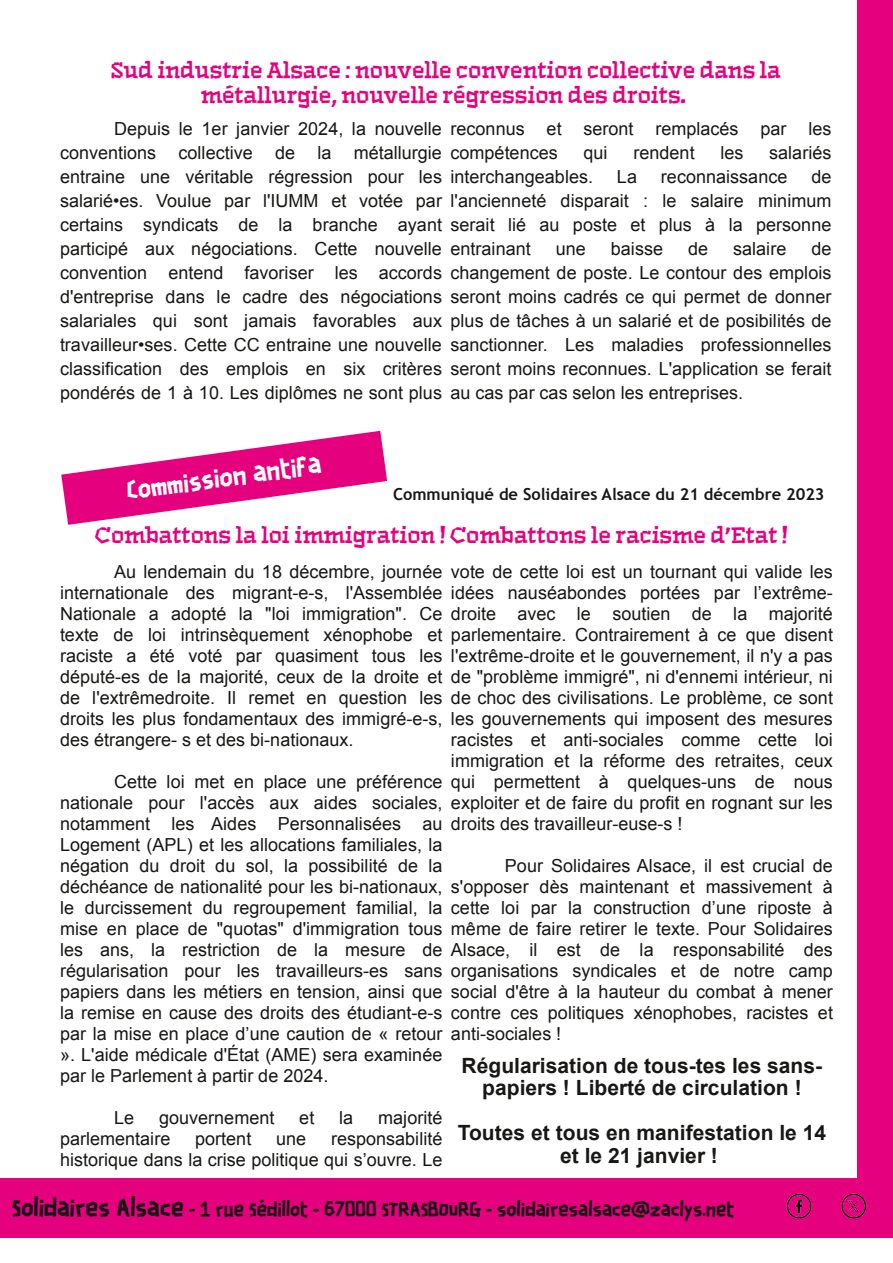
<style>
.page{position:relative;width:893px;height:1263px;background:#fff}
.page>*{position:absolute;margin:0;border:0;box-sizing:border-box;transform-origin:0 0}
.t1{font:24px "Scotchlidaires";color:#fff}
.t2{font:22.5px/25.5px "Solidairesapieds";color:#e5007d;text-align:center}
.t3{font:700 21px/22.5px "Arial";color:#181715;text-align:center}
.t4{font:18px/21px "Arial";color:#181715;text-align:justify}
.t5{font:18px "Scotchlidaires";color:#181715}
.t6{font:700 16.5px "Trebuchet MS";color:#181715}
.s1{font-size:22.5px}
</style>
<div class="page">
<div style="left:858px;top:0;width:35px;height:1181px;background:#e5007d"></div>
<div style="left:0;top:1178px;width:893px;height:60px;background:#e5007d"></div>
<img style="left:786px;top:1193px;width:81px;height:26px">
<svg style="left:61px;top:431px;width:326px;height:94px"></svg>
<p class="t2" style="left:111px;top:59px;width:672px">Sud industrie Alsace : nouvelle convention collective dans la métallurgie, nouvelle régression des droits.</p>
<p class="t4" style="left:60px;top:116px;width:384px;line-height:24px;text-indent:54px">Depuis le 1er janvier 2024, la nouvelle conventions collective de la métallurgie entraine une véritable régression pour les salarié•es. Voulue par l'IUMM et votée par certains syndicats de la branche ayant participé aux négociations. Cette nouvelle convention entend favoriser les accords d'entreprise dans le cadre des négociations salariales qui sont jamais favorables aux travailleur•ses. Cette CC entraine une nouvelle classification des emplois en six critères pondérés de 1 à 10. Les diplômes ne sont plus</p>
<p class="t4" style="left:451px;top:116px;width:382px;line-height:24px">reconnus et seront remplacés par les compétences</p>
<p class="t4" style="left:583px;top:142px;width:26px">qui</p>
<p class="t4" style="left:633px;top:142px;width:63px">rendent</p>
<p class="t4" style="left:720px;top:142px;width:25px">les</p>
<p class="t4" style="left:769px;top:142px;width:64px">salariés</p>
<p class="t4" style="left:451px;top:166px;width:144px">interchangeables.</p>
<p class="t4" style="left:617px;top:166px;width:22px">La</p>
<p class="t4" style="left:661px;top:166px;width:128px">reconnaissance</p>
<p class="t4" style="left:451px;top:164px;width:382px;line-height:24px;text-indent:361px">de l'ancienneté disparait : le salaire minimum serait lié au poste et plus à la personne entrainant</p>
<p class="t4" style="left:451px;top:236px;width:382px;line-height:24px;text-indent:361px">de changement de poste. Le contour des emplois seront moins cadrés ce qui permet de donner plus de tâches à un salarié et de posibilités de sanctionner. Les maladies professionnelles seront moins reconnues. L'application se ferait au cas par cas selon les entreprises.</p>
<p class="t4" style="left:556px;top:238px;width:32px">une</p>
<p class="t4" style="left:611px;top:238px;width:54px">baisse</p>
<p class="t4" style="left:688px;top:238px;width:22px">de</p>
<p class="t4" style="left:733px;top:238px;width:55px">salaire</p>
<h1 class="t1" style="left:125px;top:480px;width:197px;rotate:-8deg">Commission antifa</h1>
<p class="t6" style="left:393px;top:484px;width:433px">Communiqué de Solidaires Alsace du 21 décembre 2023</p>
<p class="t2" style="left:95px;top:524px;width:694px">Combattons la loi immigration ! Combattons le racisme d'Etat !</p>
<p class="t4" style="left:60px;top:561px;width:384px;text-indent:54px">Au lendemain du 18 décembre, journée internationale des migrant-e-s, l'Assemblée Nationale a adopté la "loi immigration". Ce texte de loi intrinsèquement xénophobe et raciste a été voté par quasiment tous les député-es de la majorité, ceux de la droite et de l'extrêmedroite. Il remet en question les droits les plus fondamentaux des immigré-e-s, des étrangere- s et des bi-nationaux.</p>
<p class="t4" style="left:60px;top:771px;width:384px;text-indent:54px">Cette loi met en place une préférence nationale pour l'accès aux aides sociales, notamment les Aides Personnalisées au Logement (APL) et les allocations familiales, la négation du droit du sol, la possibilité de la déchéance de nationalité pour les bi-nationaux, le durcissement du regroupement familial, la mise en place de "quotas" d'immigration tous les ans, la restriction de la mesure de régularisation pour les travailleurs-es sans papiers dans les métiers en tension, ainsi que la remise en cause des droits des étudiant-e-s par la mise en place d’une caution de « retour ». L'aide médicale d'État (AME) sera examinée par le Parlement à partir de 2024.</p>
<p class="t4" style="left:114px;top:1107px;width:22px">Le</p>
<p class="t4" style="left:159px;top:1107px;width:117px">gouvernement</p>
<p class="t4" style="left:299px;top:1107px;width:17px">et</p>
<p class="t4" style="left:339px;top:1107px;width:16px">la</p>
<p class="t4" style="left:378px;top:1107px;width:66px">majorité</p>
<p class="t4" style="left:60px;top:1128px;width:112px">parlementaire</p>
<p class="t4" style="left:195px;top:1128px;width:58px">portent</p>
<p class="t4" style="left:276px;top:1128px;width:32px">une</p>
<p class="t4" style="left:451px;top:561px;width:383px">vote de cette loi est un tournant qui valide les idées nauséabondes portées par l’extrême&shy;droite avec le soutien de la majorité parlementaire. Contrairement à ce que disent l'extrême-droite et le gouvernement, il n'y a pas de "problème immigré", ni d'ennemi intérieur, ni de choc des civilisations. Le problème, ce sont les gouvernements qui imposent des mesures racistes et anti-sociales comme cette loi immigration et la réforme des retraites, ceux qui permettent à quelques-uns de nous exploiter et de faire du profit en rognant sur les droits des travailleur-euse-s !</p>
<p class="t4" style="left:451px;top:855px;width:383px;text-indent:54px">Pour Solidaires Alsace, il est crucial de s'opposer dès maintenant et massivement à cette loi par la construction d’une riposte à même de faire retirer le texte. Pour Solidaires Alsace, il est de la responsabilité des organisations syndicales et de notre camp social d'être à la hauteur du combat à mener contre ces politiques xénophobes, racistes et anti-sociales !</p>
<p class="t3" style="left:462px;top:1054px;width:362px">Régularisation de tous-tes les sans&shy;papiers ! Liberté de circulation !</p>
<p class="t3" style="left:458px;top:1122px;width:370px">Toutes et tous en manifestation le 14 et le 21 janvier !</p>
<p class="t4" style="left:60px;top:1128px;width:384px;text-align:right">responsabilité<br>historique dans la crise politique qui s’ouvre. Le</p>
<p class="t5" style="left:12px;top:1200px;width:724px"><span class="s1">Solidaires Alsace</span> - 1 rue Sédillot - 67000 STRASBOURG - solidairesalsace@zaclys.net</p>
</div>
